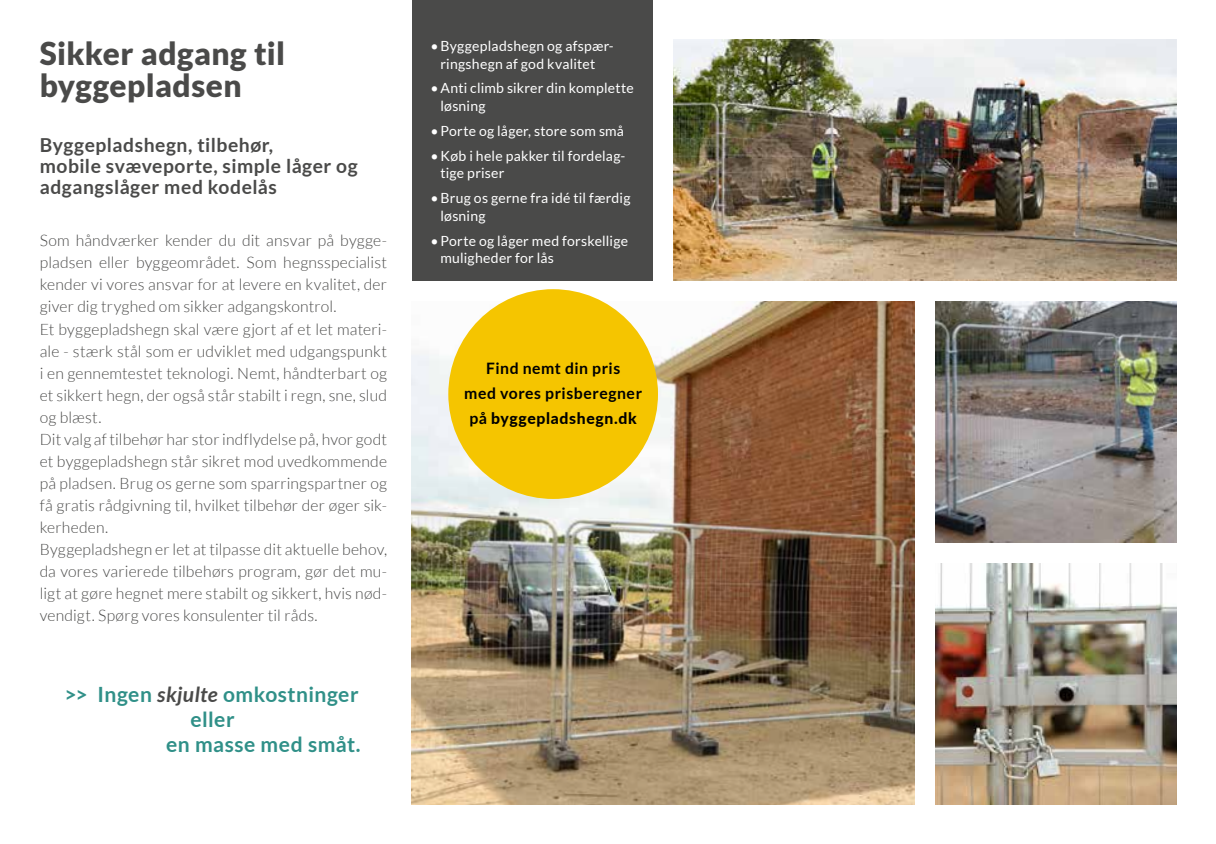
<style>
.page{position:relative;width:1216px;height:844px;background:#fff}
.page>*{position:absolute;margin:0;border:0;box-sizing:border-box;transform-origin:0 0}
.t1{font:900 31.5px/31.5px "Lato";letter-spacing:.015em;color:#4a4a49}
.t2{font:700 21px "Lato";letter-spacing:.025em;color:#309088}
.t3{font:700 19.25px/21px "Lato";letter-spacing:.03em;color:#4a4a49}
.t4{font:300 15.75px/22.1px "Lato";letter-spacing:.01em;color:#4a4a49}
.t5{font:700 15.75px/24.7px "Lato";letter-spacing:.035em;color:#000;text-align:center}
.t6{font:14px/17.5px "Lato";letter-spacing:.015em;color:#fff}
.s1{font-style:italic;color:#4a4a49}
.s2{font-weight:800}
</style>
<div class="page">
<img style="left:412px;top:301px;width:502px;height:503px">
<div style="left:412px;top:0;width:240px;height:280px;background:#4a4a49"></div>
<img style="left:935px;top:301px;width:241px;height:241px">
<img style="left:673px;top:40px;width:503px;height:240px">
<img style="left:935px;top:563px;width:241px;height:241px">
<div style="left:448px;top:289px;width:210px;height:210px;background:#f5c500;border-radius:50%"></div>
<h1 class="t1" style="left:40px;top:37px;width:247px">Sikker adgang til byggepladsen</h1>
<p class="t3" style="left:40px;top:134px;width:319px">Byggepladshegn, tilbehør,<br>mobile svæveporte, simple låger og adgangslåger med kodelås</p>
<p class="t4" style="left:40px;top:229px;width:349px">Som håndværker kender du dit ansvar på bygge&shy;pladsen eller byggeområdet. Som hegnsspecialist kender vi vores ansvar for at levere en kvalitet, der giver dig tryghed om sikker adgangskontrol.<br>Et byggepladshegn skal være gjort af et let materi&shy;ale - stærk stål som er udviklet med udgangspunkt i en gennemtestet teknologi. Nemt, håndterbart og et sikkert hegn, der også står stabilt i regn, sne, slud og blæst.<br>Dit valg af tilbehør har stor indflydelse på, hvor godt et byggepladshegn står sikret mod uvedkommende på pladsen. Brug os gerne som sparringspartner og få gratis rådgivning til, hvilket tilbehør der øger sik&shy;kerheden.<br>Byggepladshegn er let at tilpasse dit aktuelle behov, da vores varierede tilbehørs program, gør det mu&shy;ligt at gøre hegnet mere stabilt og sikkert, hvis nød&shy;vendigt. Spørg vores konsulenter til råds.</p>
<h2 class="t2" style="left:64px;top:682px;width:295px">&gt;&gt; Ingen <span class="s1">skjulte</span> omkostninger</h2>
<h2 class="t2" style="left:190px;top:707px;width:46px">eller</h2>
<h2 class="t2" style="left:166px;top:732px;width:196px">en masse med småt.</h2>
<p class="t6" style="left:430px;top:37px;width:184px;text-align:center">•Byggepladshegn og afspær&shy;ringshegn af god kvalitet</p>
<p class="t6" style="left:440px;top:79px;width:195px;text-indent:-10px">•Anti climb sikrer din komplette løsning</p>
<p class="t6" style="left:430px;top:122px;width:195px">•Porte og låger, store som små</p>
<p class="t6" style="left:440px;top:147px;width:186px;text-indent:-10px">•Køb i hele pakker til fordelag&shy;tige priser</p>
<p class="t6" style="left:440px;top:189px;width:191px;text-indent:-10px">•Brug os gerne fra idé til færdig løsning</p>
<p class="t6" style="left:440px;top:232px;width:189px;text-indent:-10px">•Porte og låger med forskellige muligheder for lås</p>
<p class="t5" style="left:464px;top:356px;width:179px">Find nemt din pris<br>med vores prisberegner på <span class="s2">byggepladshegn.dk</span></p>
</div>
